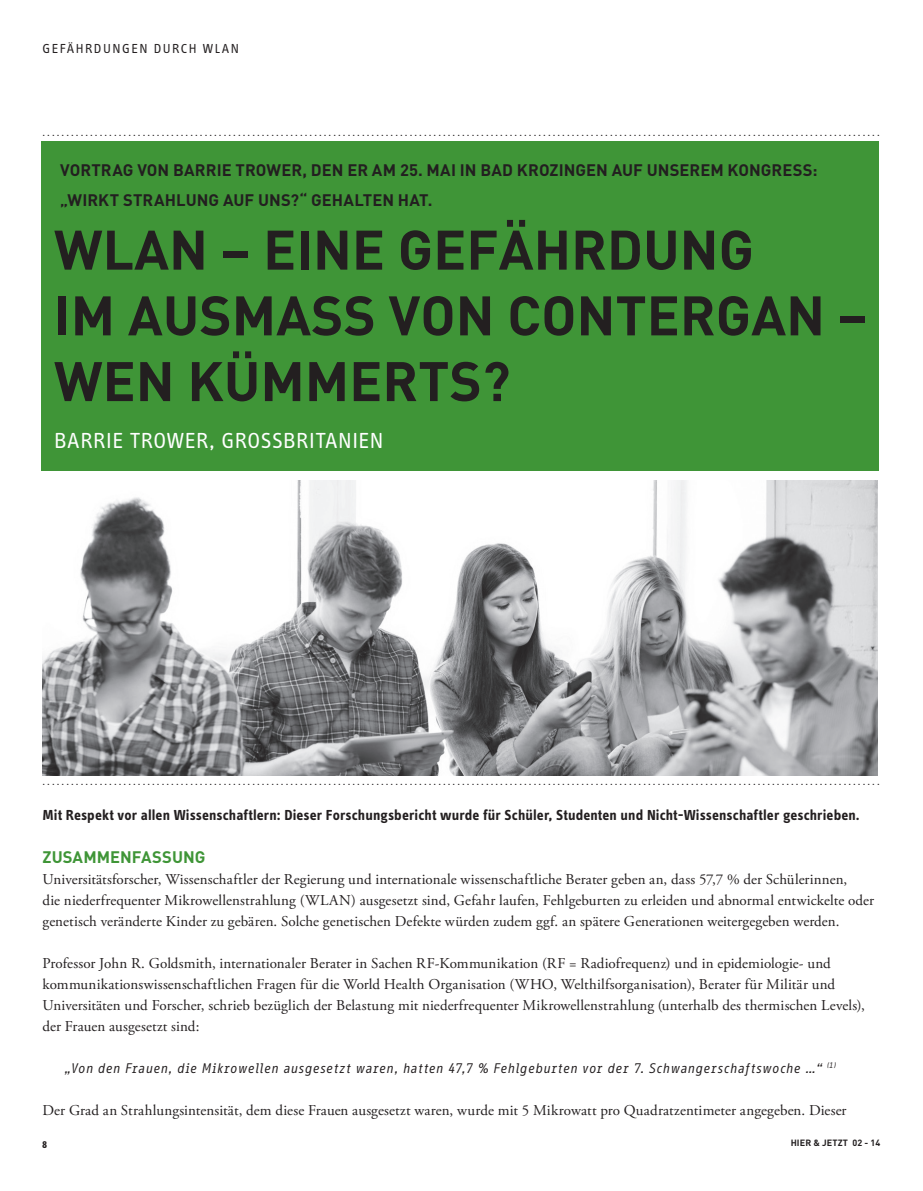
<style>
.page{position:relative;width:923px;height:1191px;background:#fff}
.page>*{position:absolute;margin:0;border:0;box-sizing:border-box;transform-origin:0 0}
.t1{font:700 54.75px/65.7px "DIN";color:#231f20}
.t2{font:22.5px "Info OT Text";letter-spacing:.02em;color:#fff}
.t3{font:700 16.5px/30px "DIN";letter-spacing:.005em;color:#231f20}
.t4{font:700 16.5px "DIN";letter-spacing:.005em;color:#3f9537}
.t5{font:15px/21px "Adobe Garamond Pro";letter-spacing:.005em;color:#231f20}
.t6{font:700 15px "Info OT Text";letter-spacing:.005em;color:#231f20}
.t7{font:italic 13.5px "Info Office";letter-spacing:.005em;color:#231f20}
.t8{font:13.5px "Info OT Text";letter-spacing:.11em;color:#231f20}
.t9{font:10.5px "Info OT Text";color:#231f20}
.t10{font:700 10.5px "Info OT Text";color:#231f20}
.t11{font:700 9px "DIN";letter-spacing:.01em;color:#231f20}
</style>
<div class="page">
<img style="left:43px;top:480px;width:835px;height:295px">
<div style="left:41px;top:142px;width:838px;height:329px;background:#3f9537"></div>
<p class="t8" style="left:43px;top:41px;width:198px">GEFÄHRDUNGEN DURCH WLAN</p>
<p class="t9" style="left:43px;top:126px;width:838px">................................................................................................................................................................................</p>
<p class="t3" style="left:60px;top:154px;width:759px">VORTRAG VON BARRIE TROWER, DEN ER AM 25. MAI IN BAD KROZINGEN AUF UNSEREM KONGRESS: „WIRKT STRAHLUNG AUF UNS?“ GEHALTEN HAT.</p>
<h1 class="t1" style="left:54px;top:215px;width:815px">WLAN – EINE GEFÄHRDUNG<br>IM AUSMASS VON CONTERGAN –<br>WEN KÜMMERTS?</h1>
<h2 class="t2" style="left:54px;top:426px;width:331px">BARRIE TROWER, GROSSBRITANIEN</h2>
<p class="t9" style="left:43px;top:775px;width:838px">................................................................................................................................................................................</p>
<p class="t6" style="left:43px;top:805px;width:818px">Mit Respekt vor allen Wissenschaftlern: Dieser Forschungsbericht wurde für Schüler, Studenten und Nicht-Wissenschaftler geschrieben.</p>
<p class="t4" style="left:43px;top:846px;width:165px">ZUSAMMENFASSUNG</p>
<p class="t5" style="left:43px;top:869px;width:833px">Universitätsforscher, Wissenschaftler der Regierung und internationale wissenschaftliche Berater geben an, dass 57,7 % der Schülerinnen,<br>die niederfrequenter Mikrowellenstrahlung (WLAN) ausgesetzt sind, Gefahr laufen, Fehlgeburten zu erleiden und abnormal entwickelte oder genetisch veränderte Kinder zu gebären. Solche genetischen Defekte würden zudem ggf. an spätere Generationen weitergegeben werden.</p>
<p class="t5" style="left:43px;top:953px;width:824px">Professor John R. Goldsmith, internationaler Berater in Sachen RF-Kommunikation (RF = Radiofrequenz) und in epidemiologie- und kommunikationswissenschaftlichen Fragen für die World Health Organisation (WHO, Welthilfsorganisation), Berater für Militär und Universitäten und Forscher, schrieb bezüglich der Belastung mit niederfrequenter Mikrowellenstrahlung (unterhalb des thermischen Levels), der Frauen ausgesetzt sind:</p>
<p class="t7" style="left:64px;top:1060px;width:773px">„Von den Frauen, die Mikrowellen ausgesetzt waren, hatten 47,7 % Fehlgeburten vor der 7. Schwangerschaftswoche …“ <sup>(1)</sup></p>
<p class="t5" style="left:43px;top:1100px;width:805px">Der Grad an Strahlungsintensität, dem diese Frauen ausgesetzt waren, wurde mit 5 Mikrowatt pro Quadratzentimeter angegeben. Dieser</p>
<p class="t10" style="left:42px;top:1138px;width:7px">8</p>
<p class="t11" style="left:790px;top:1137px;width:91px">HIER &amp; JETZT 02 - 14</p>
</div>
